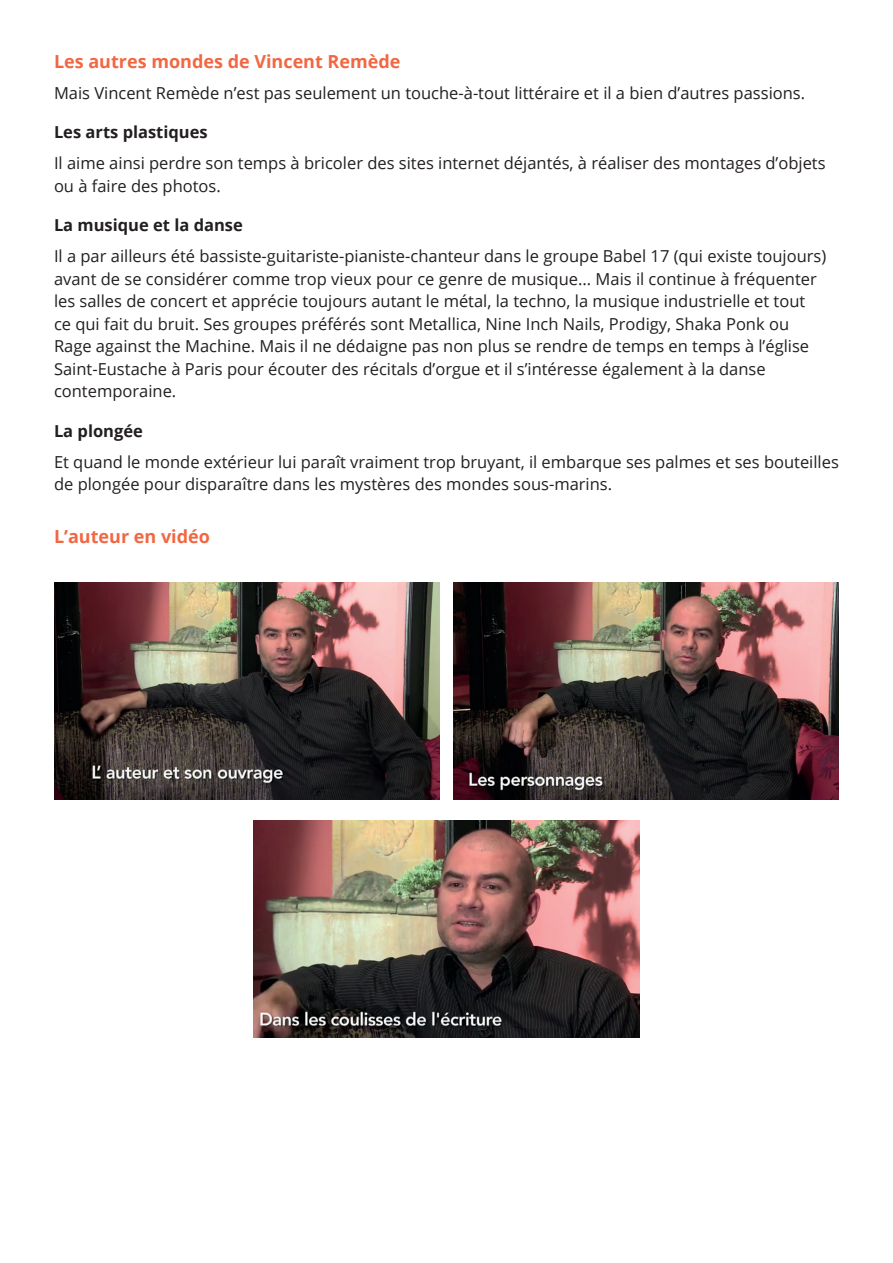
<style>
.page{position:relative;width:893px;height:1263px;background:#fff}
.page>*{position:absolute;margin:0;border:0;box-sizing:border-box;transform-origin:0 0}
.t1{font:700 18px "Open Sans";color:#f26742}
.t2{font:16.5px/22.5px "Open Sans";color:#231f20}
.t3{font:700 16.5px "Open Sans";color:#231f20}
</style>
<div class="page">
<img style="left:54px;top:582px;width:385px;height:217px">
<img style="left:454px;top:582px;width:385px;height:217px">
<img style="left:254px;top:821px;width:385px;height:216px">
<p class="t1" style="left:54px;top:49px;width:348px">Les autres mondes de Vincent Remède</p>
<p class="t2" style="left:54px;top:81px;width:753px">Mais Vincent Remède n’est pas seulement un touche-à-tout littéraire et il a bien d’autres passions.</p>
<p class="t3" style="left:54px;top:121px;width:155px">Les arts plastiques</p>
<p class="t2" style="left:54px;top:152px;width:773px">Il aime ainsi perdre son temps à bricoler des sites internet déjantés, à réaliser des montages d’objets ou à faire des photos.</p>
<p class="t3" style="left:54px;top:214px;width:190px">La musique et la danse</p>
<p class="t2" style="left:54px;top:245px;width:774px">Il a par ailleurs été bassiste-guitariste-pianiste-chanteur dans le groupe Babel 17 (qui existe toujours) avant de se considérer comme trop vieux pour ce genre de musique... Mais il continue à fréquenter les salles de concert et apprécie toujours autant le métal, la techno, la musique industrielle et tout ce qui fait du bruit. Ses groupes préférés sont Metallica, Nine Inch Nails, Prodigy, Shaka Ponk ou Rage against the Machine. Mais il ne dédaigne pas non plus se rendre de temps en temps à l’église Saint-Eustache à Paris pour écouter des récitals d’orgue et il s’intéresse également à la danse contemporaine.</p>
<p class="t3" style="left:54px;top:419px;width:90px">La plongée</p>
<p class="t2" style="left:54px;top:450px;width:786px">Et quand le monde extérieur lui paraît vraiment trop bruyant, il embarque ses palmes et ses bouteilles de plongée pour disparaître dans les mystères des mondes sous-marins.</p>
<p class="t1" style="left:54px;top:524px;width:157px">L’auteur en vidéo</p>
</div>
